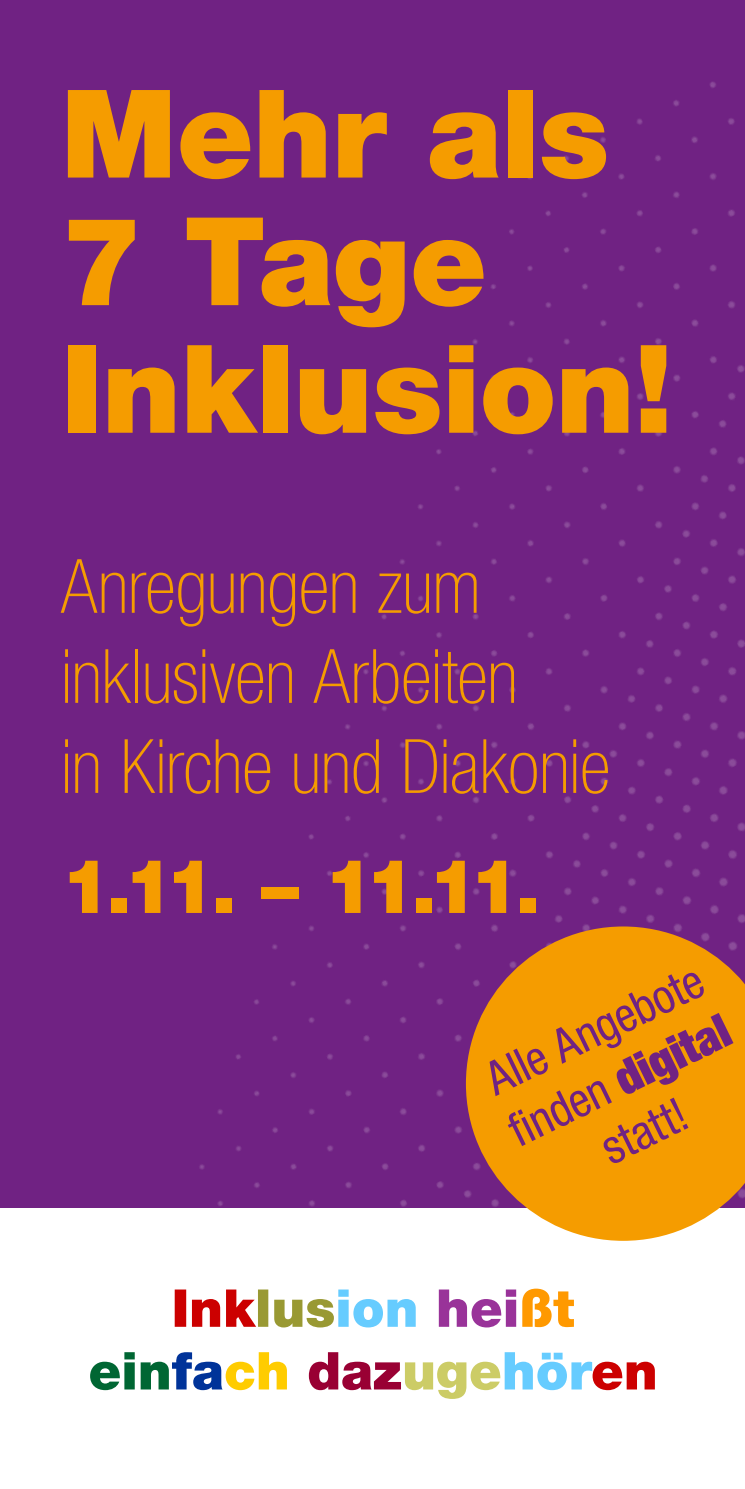
<style>
.page{position:relative;width:745px;height:1489px;background:#fff}
.page>*{position:absolute;margin:0;border:0;box-sizing:border-box;transform-origin:0 0}
.t1{font:900 122.5px/127.5px "Helvetica Neue LT Std";letter-spacing:-.005em;color:#f59c00}
.t2{font:100 condensed 75px/90px "Helvetica Neue LT Std";letter-spacing:-.005em;color:#f59c00}
.t3{font:900 75px "Helvetica Neue LT Std";color:#f59c00}
</style>
<div class="page">
<div style="left:0;top:0;width:744px;height:1207px;background:#702283"></div>
<img style="left:199px;top:82px;width:545px;height:1125px">
<svg style="left:308px;top:1352px;width:346px;height:46px"></svg>
<svg style="left:90px;top:1352px;width:197px;height:37px"></svg>
<svg style="left:522px;top:1288px;width:51px;height:38px"></svg>
<svg style="left:438px;top:1289px;width:78px;height:38px"></svg>
<svg style="left:174px;top:1289px;width:241px;height:38px"></svg>
<svg style="left:465px;top:926px;width:279px;height:314px;fill:#f59c00"></svg>
<svg style="left:489px;top:970px;width:244px;height:195px;background:#dd8617"></svg>
<h1 class="t1" style="left:61px;top:70px;width:613px">Mehr als<br>7 Tage<br>Inklusion!</h1>
<p class="t2" style="left:61px;top:541px;width:550px">Anregungen zum inklusiven Arbeiten<br>in Kirche und Diakonie</p>
<p class="t3" style="left:61px;top:841px;width:480px">1.11. – 11.11.</p>
</div>
